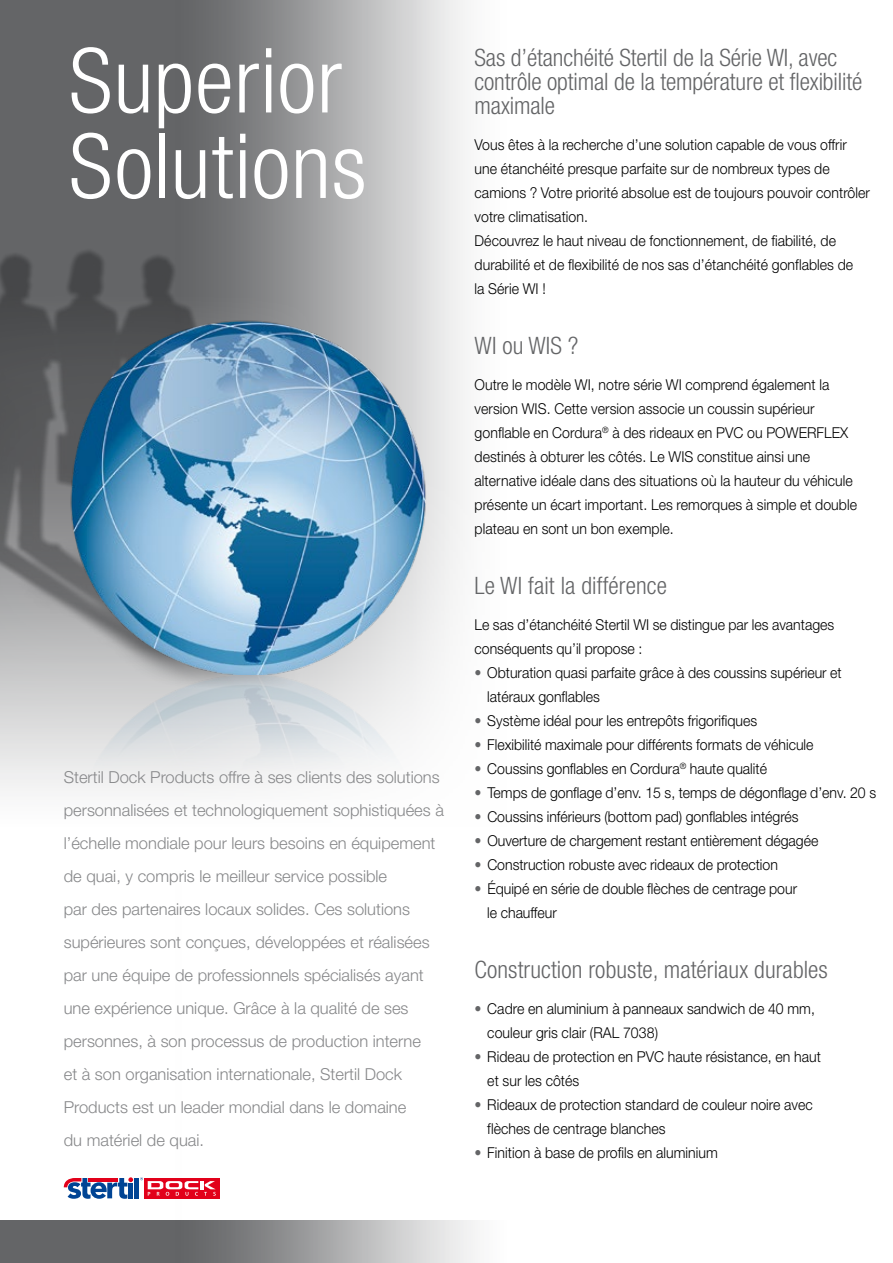
<style>
.page{position:relative;width:893px;height:1263px;background:#fff}
.page>*{position:absolute;margin:0;border:0;box-sizing:border-box;transform-origin:0 0}
.t1{font:300 condensed 90px/85.5px "Helvetica Neue LT Std";letter-spacing:.01em;color:#fff}
.t2{font:300 condensed 24px/24px "Helvetica Neue LT Std";letter-spacing:-.005em;color:#646567}
.t3{font:300 16.5px/33px "Helvetica Neue LT Std";color:#87888a}
.t4{font:300 15px/24px "Helvetica Neue LT Std";letter-spacing:.005em;color:#000;scale:.94 1}
.s1{color:#646567}
</style>
<div class="page">
<div style="left:0;top:0;width:883px;height:858px;background:#646567"></div>
<div style="left:0;top:1220px;width:861px;height:43px;background:#646567"></div>
<div style="left:524px;top:0;width:369px;height:1263px;background:#fff"></div>
<img style="left:164px;top:0;width:360px;height:1263px">
<img style="left:0;top:349px;width:524px;height:521px">
<img style="left:368px;top:675px;width:105px;height:95px">
<img style="left:0;top:214px;width:368px;height:560px">
<img style="left:63px;top:313px;width:410px;height:362px">
<div style="left:134px;top:1178px;width:5px;height:20px;background:#004494"></div>
<svg style="left:64px;top:1177px;width:69px;height:22px"></svg>
<div style="left:144px;top:1178px;width:76px;height:20px;background:#e2001a"></div>
<svg style="left:140px;top:1177px;width:76px;height:19px"></svg>
<h1 class="t1" style="left:69px;top:37px;width:299px">Superior<br>Solutions</h1>
<p class="t3" style="left:64px;top:760px;width:382px">Stertil Dock Products offre à ses clients des solutions personnalisées et technologiquement sophistiquées à l’échelle mondiale pour leurs besoins en équipement de quai, y compris le meilleur service possible<br>par des partenaires locaux solides. Ces solutions supérieures sont conçues, développées et réalisées par une équipe de professionnels spécialisés ayant une expérience unique. Grâce à la qualité de ses personnes, à son processus de production interne<br>et à son organisation internationale, Stertil Dock Products est un leader mondial dans le domaine<br>du matériel de quai.</p>
<h2 class="t2" style="left:475px;top:45px;width:389px">Sas d’étanchéité Stertil de la Série WI, avec contrôle optimal de la température et flexibilité maximale</h2>
<p class="t4" style="left:475px;top:132px;width:422px">Vous êtes à la recherche d’une solution capable de vous offrir une étanchéité presque parfaite sur de nombreux types de camions ? Votre priorité absolue est de toujours pouvoir contrôler votre climatisation.<br>Découvrez le haut niveau de fonctionnement, de fiabilité, de durabilité et de flexibilité de nos sas d’étanchéité gonflables de<br>la Série WI !</p>
<h2 class="t2" style="left:475px;top:333px;width:105px">WI ou WIS ?</h2>
<p class="t4" style="left:475px;top:372px;width:408px">Outre le modèle WI, notre série WI comprend également la version WIS. Cette version associe un coussin supérieur gonflable en Cordura<sup>®</sup> à des rideaux en PVC ou POWERFLEX destinés à obturer les côtés. Le WIS constitue ainsi une alternative idéale dans des situations où la hauteur du véhicule présente un écart important. Les remorques à simple et double plateau en sont un bon exemple.</p>
<h2 class="t2" style="left:475px;top:573px;width:194px">Le WI fait la différence</h2>
<p class="t4" style="left:475px;top:612px;width:384px">Le sas d’étanchéité Stertil WI se distingue par les avantages conséquents qu’il propose :</p>
<p class="t4" style="left:487px;top:660px;width:378px;text-indent:-13px"><span class="s1">•</span> Obturation quasi parfaite grâce à des coussins supérieur et latéraux gonflables</p>
<p class="t4" style="left:475px;top:708px;width:302px"><span class="s1">•</span> Système idéal pour les entrepôts frigorifiques</p>
<p class="t4" style="left:475px;top:732px;width:362px"><span class="s1">•</span> Flexibilité maximale pour différents formats de véhicule</p>
<p class="t4" style="left:475px;top:756px;width:313px"><span class="s1">•</span> Coussins gonflables en Cordura<sup>®</sup> haute qualité</p>
<p class="t4" style="left:475px;top:780px;width:429px"><span class="s1">•</span> Temps de gonflage d’env. 15 s, temps de dégonflage d’env. 20 s</p>
<p class="t4" style="left:475px;top:804px;width:346px"><span class="s1">•</span> Coussins inférieurs (bottom pad) gonflables intégrés</p>
<p class="t4" style="left:475px;top:828px;width:367px"><span class="s1">•</span> Ouverture de chargement restant entièrement dégagée</p>
<p class="t4" style="left:475px;top:852px;width:324px"><span class="s1">•</span> Construction robuste avec rideaux de protection</p>
<p class="t4" style="left:487px;top:876px;width:331px;text-indent:-13px"><span class="s1">•</span> Équipé en série de double flèches de centrage pour le chauffeur</p>
<h2 class="t2" style="left:475px;top:957px;width:355px">Construction robuste, matériaux durables</h2>
<p class="t4" style="left:487px;top:996px;width:350px;text-indent:-13px"><span class="s1">•</span> Cadre en aluminium à panneaux sandwich de 40 mm, couleur gris clair (RAL 7038)</p>
<p class="t4" style="left:487px;top:1044px;width:356px;text-indent:-13px"><span class="s1">•</span> Rideau de protection en PVC haute résistance, en haut et sur les côtés</p>
<p class="t4" style="left:487px;top:1092px;width:348px;text-indent:-13px"><span class="s1">•</span> Rideaux de protection standard de couleur noire avec flèches de centrage blanches</p>
<p class="t4" style="left:475px;top:1140px;width:260px"><span class="s1">•</span> Finition à base de profils en aluminium</p>
</div>
